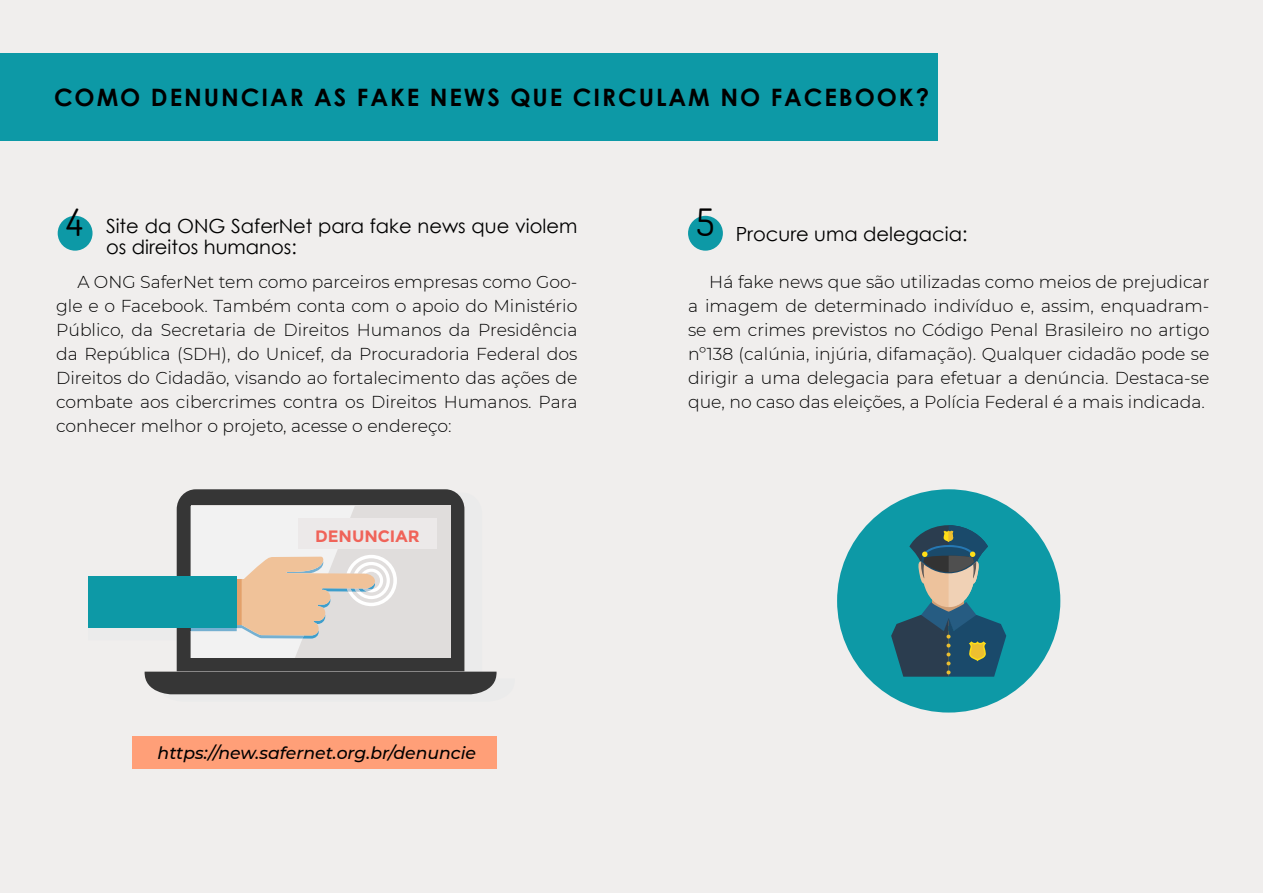
<style>
.page{position:relative;width:1263px;height:893px;background:#f0eeed}
.page>*{position:absolute;margin:0;border:0;box-sizing:border-box;transform-origin:0 0}
.t1{font:700 24px "Century Gothic";letter-spacing:.08em;color:#000}
.t2{font:19.5px/21px "Century Gothic";color:#000}
.t3{font:300 17.25px/24px "Montserrat";color:#000;text-align:justify}
.t4{font:italic 500 17.25px "Montserrat";color:#000}
.t5{font:700 16.5px "Montserrat";color:#f06359}
.s1{font-family:"Dosis";font-size:37.5px}
</style>
<div class="page">
<div style="left:58px;top:216px;width:35px;height:35px;background:#0d99a6;border-radius:50%"></div>
<div style="left:133px;top:736px;width:364px;height:33px;background:#ff9f78"></div>
<div style="left:688px;top:216px;width:35px;height:35px;background:#0d99a6;border-radius:50%"></div>
<svg style="left:144px;top:505px;width:353px;height:190px"></svg>
<div style="left:177px;top:489px;width:287px;height:182px;background:#363636"></div>
<div style="left:191px;top:506px;width:260px;height:152px;background:#e0dddc"></div>
<div style="left:144px;top:672px;width:353px;height:22px;background:#363636"></div>
<hr style="left:190px;top:579px;width:1px;height:52px;background:#000">
<svg style="left:191px;top:506px;width:206px;height:152px"></svg>
<div style="left:88px;top:576px;width:149px;height:52px;background:#0d99a6"></div>
<div style="left:298px;top:518px;width:139px;height:31px;background:#ece9e9"></div>
<div style="left:837px;top:489px;width:223px;height:223px;background:#0d99a6;border-radius:50%"></div>
<svg style="left:891px;top:525px;width:115px;height:152px"></svg>
<div style="left:0;top:53px;width:937px;height:87px;background:#0d99a6"></div>
<h1 class="t1" style="left:54px;top:79px;width:877px">COMO DENUNCIAR AS FAKE NEWS QUE CIRCULAM NO FACEBOOK?</h1>
<p class="t2" style="left:106px;top:215px;width:473px;text-indent:-40px"><span class="s1">4</span> Site da ONG SaferNet para fake news que violem os direitos humanos:</p>
<p class="t3" style="left:56px;top:269px;width:523px;text-indent:21px">A ONG SaferNet tem como parceiros empresas como Goo&shy;gle e o Facebook. Também conta com o apoio do Ministério Público, da Secretaria de Direitos Humanos da Presidência da República (SDH), do Unicef, da Procuradoria Federal dos Direitos do Cidadão, visando ao fortalecimento das ações de combate aos cibercrimes contra os Direitos Humanos. Para conhecer melhor o projeto, acesse o endereço:</p>
<p class="t5" style="left:315px;top:526px;width:106px">DENUNCIAR</p>
<p class="t4" style="left:158px;top:740px;width:320px">https://new.safernet.org.br/denuncie</p>
<p class="t2" style="left:696px;top:223px;width:272px"><sup>5</sup> Procure uma delegacia:</p>
<p class="t3" style="left:688px;top:269px;width:523px;text-indent:21px">Há fake news que são utilizadas como meios de prejudicar a imagem de determinado indivíduo e, assim, enquadram&shy;se em crimes previstos no Código Penal Brasileiro no artigo nº138 (calúnia, injúria, difamação). Qualquer cidadão pode se dirigir a uma delegacia para efetuar a denúncia. Destaca-se que, no caso das eleições, a Polícia Federal é a mais indicada.</p>
</div>
